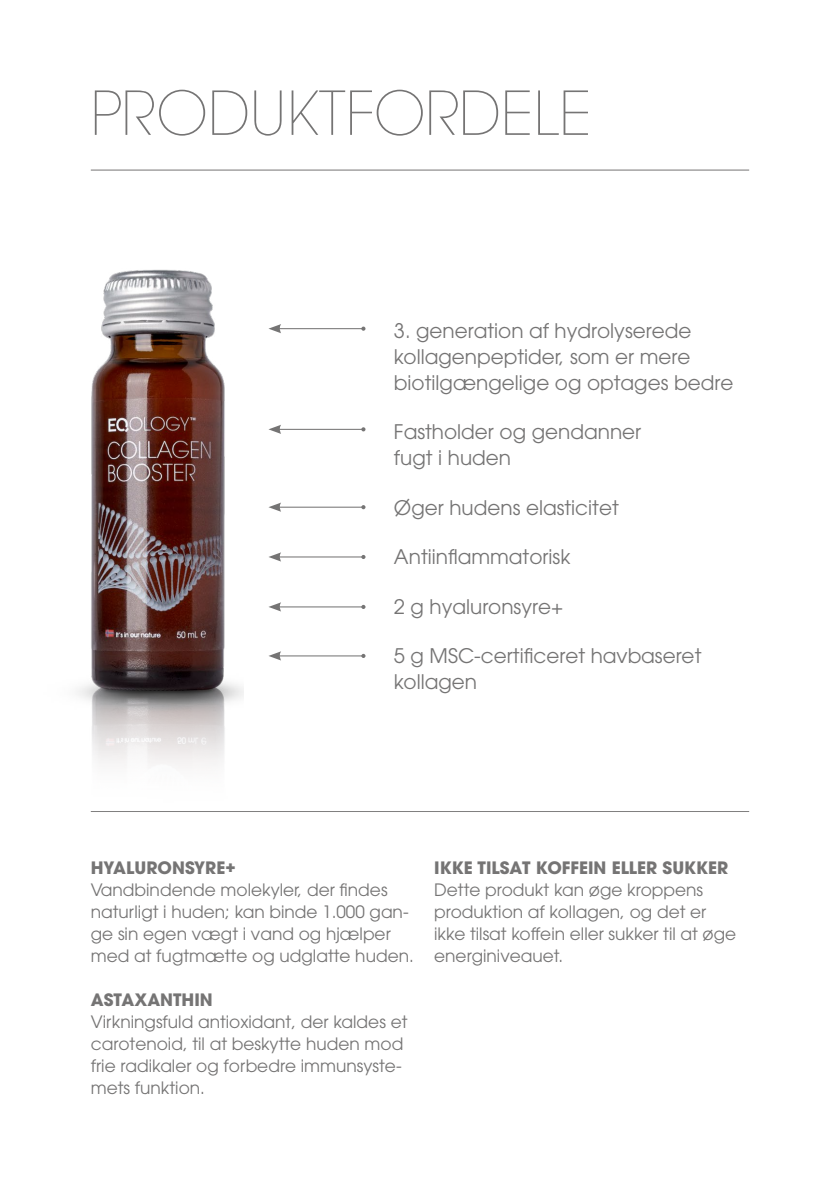
<style>
.page{position:relative;width:840px;height:1191px;background:#fff}
.page>*{position:absolute;margin:0;border:0;box-sizing:border-box;transform-origin:0 0}
.t1{font:200 60px "ITC Avant Garde Pro";color:#757474}
.t2{font:20px/26px "ITC Avant Garde Pro";color:#757474}
.t3{font:17px/22px "ITC Avant Garde Pro";color:#757474}
.t4{font:700 17px "ITC Avant Garde Pro";color:#757474}
</style>
<div class="page">
<hr style="left:91px;top:170px;width:657px;height:1px;background:#757474">
<hr style="left:278px;top:328px;width:85px;height:1px;background:#757474">
<svg style="left:268px;top:324px;width:13px;height:9px"></svg>
<svg style="left:361px;top:326px;width:4px;height:5px"></svg>
<hr style="left:278px;top:429px;width:85px;height:1px;background:#757474">
<svg style="left:268px;top:425px;width:13px;height:9px"></svg>
<svg style="left:361px;top:427px;width:4px;height:4px"></svg>
<hr style="left:278px;top:506px;width:85px;height:2px;background:#757474">
<svg style="left:268px;top:502px;width:13px;height:10px"></svg>
<svg style="left:361px;top:505px;width:4px;height:4px"></svg>
<hr style="left:278px;top:556px;width:85px;height:1px;background:#757474">
<svg style="left:269px;top:552px;width:12px;height:9px"></svg>
<svg style="left:361px;top:555px;width:4px;height:4px"></svg>
<hr style="left:278px;top:606px;width:85px;height:1px;background:#757474">
<svg style="left:268px;top:602px;width:13px;height:9px"></svg>
<svg style="left:361px;top:605px;width:4px;height:4px"></svg>
<hr style="left:278px;top:655px;width:85px;height:1px;background:#757474">
<svg style="left:268px;top:651px;width:13px;height:9px"></svg>
<svg style="left:361px;top:654px;width:4px;height:4px"></svg>
<img style="left:77px;top:269px;width:166px;height:543px">
<hr style="left:91px;top:811px;width:657px;height:1px;background:#818080">
<h1 class="t1" style="left:91px;top:75px;width:502px">PRODUKTFORDELE</h1>
<p class="t2" style="left:394px;top:317px;width:341px">3. generation af hydrolyserede kollagenpeptider, som er mere biotilgængelige og optages bedre</p>
<p class="t2" style="left:394px;top:418px;width:248px">Fastholder og gendanner fugt i huden</p>
<p class="t2" style="left:394px;top:494px;width:226px">Øger hudens elasticitet</p>
<p class="t2" style="left:394px;top:544px;width:178px">Antiinflammatorisk</p>
<p class="t2" style="left:394px;top:593px;width:171px">2 g hyaluronsyre+</p>
<p class="t2" style="left:394px;top:643px;width:309px">5 g MSC-certificeret havbaseret kollagen</p>
<p class="t4" style="left:91px;top:856px;width:146px">HYALURONSYRE+</p>
<p class="t3" style="left:91px;top:878px;width:324px">Vandbindende molekyler, der findes naturligt i huden; kan binde 1.000 gan&shy;ge sin egen vægt i vand og hjælper med at fugtmætte og udglatte huden.</p>
<p class="t4" style="left:91px;top:988px;width:123px">ASTAXANTHIN</p>
<p class="t3" style="left:91px;top:1010px;width:318px">Virkningsfuld antioxidant, der kaldes et carotenoid, til at beskytte huden mod frie radikaler og forbedre immunsyste&shy;mets funktion.</p>
<p class="t4" style="left:434px;top:856px;width:295px">IKKE TILSAT KOFFEIN ELLER SUKKER</p>
<p class="t3" style="left:434px;top:878px;width:303px">Dette produkt kan øge kroppens produktion af kollagen, og det er ikke tilsat koffein eller sukker til at øge energiniveauet.</p>
</div>
